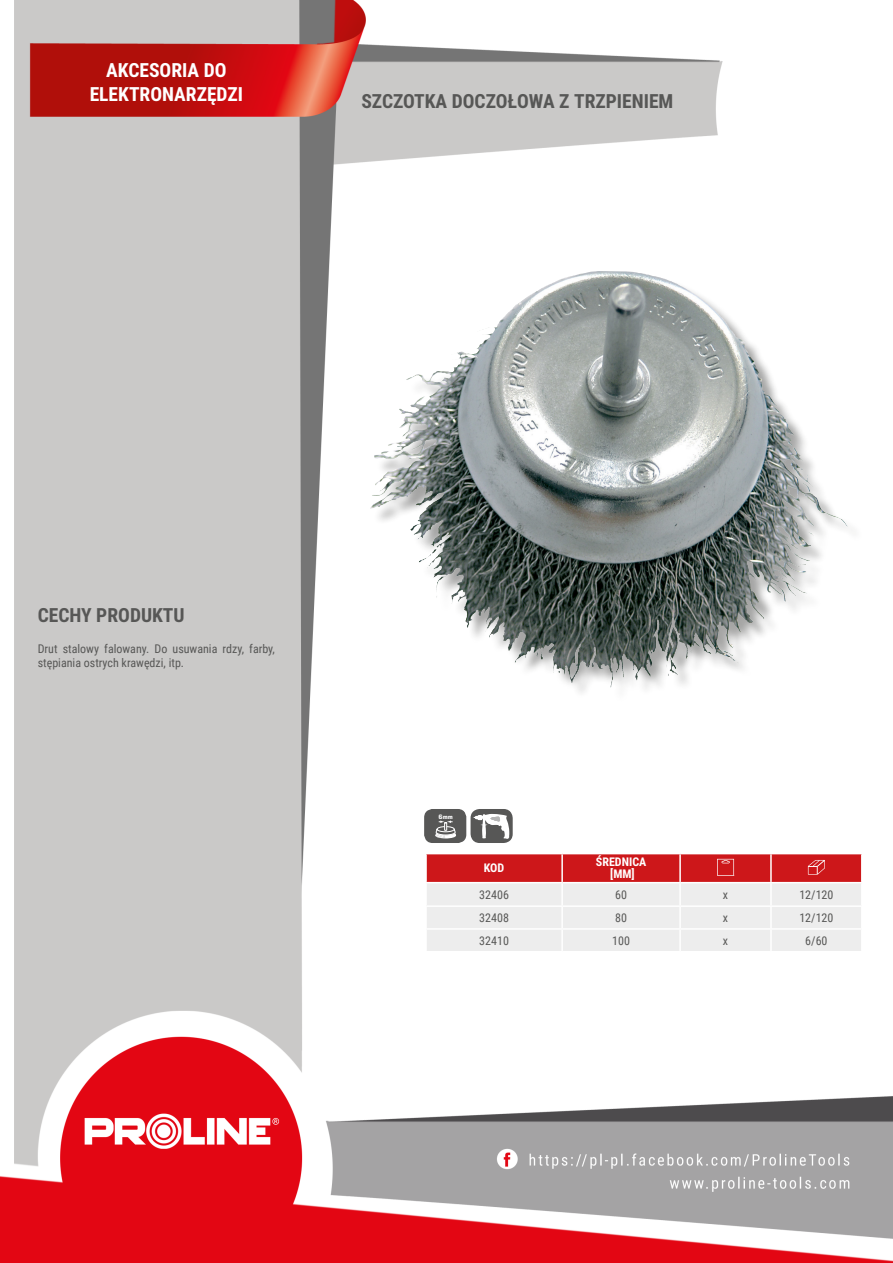
<style>
.page{position:relative;width:893px;height:1263px;background:#fff}
.page>*{position:absolute;margin:0;border:0;box-sizing:border-box;transform-origin:0 0}
.Lewo_bez_dzielenia{font:700 19.5px "Roboto Condensed";color:#575756}
.NagĹ_Ăłwek{font:700 19.5px/23.4px "Roboto Condensed";color:#fff;text-align:center}
.MateriaĹ__CECHY{font:700 19.5px "Roboto Condensed";color:#575756}
.Opisy{font:12px/14.4px "Roboto Condensed";color:#575756}
.Center{font:12px "Roboto Condensed";color:#575756}
.Indeks{font:12px "Roboto Condensed";color:#575756}
.Ĺšrodek_bez_dzieleni{font:700 12px "Roboto Condensed";color:#fff}
.Ĺšrodek__wymuszenie{font:700 12px "Roboto Condensed";color:#fff}
.Tabelka_nagĹ_Ăłwek{font:700 12px "Roboto Condensed";color:#fff}
.t1{font:700 6px "Square 721 BT";color:#fff}
</style>
<div class="page">
<img style="left:0;top:0;width:893px;height:1263px">
<div style="left:373px;top:273px;width:490px;height:430px;background:#1d1d1b;opacity:.4"></div>
<img style="left:478px;top:271px;width:118px;height:77px">
<hr style="left:425px;top:854px;width:2px;height:28px;background:#fff">
<hr style="left:425px;top:883px;width:2px;height:22px;background:#fff">
<hr style="left:425px;top:907px;width:2px;height:21px;background:#fff">
<hr style="left:425px;top:930px;width:2px;height:21px;background:#fff">
<hr style="left:425px;top:853px;width:137px;height:1px;background:#fff">
<hr style="left:425px;top:882px;width:137px;height:1px;background:#fff">
<hr style="left:425px;top:905px;width:137px;height:2px;background:#fff">
<hr style="left:425px;top:928px;width:137px;height:2px;background:#fff">
<hr style="left:425px;top:951px;width:137px;height:1px;background:#fff">
<svg style="left:426px;top:853px;width:436px;height:99px"></svg>
<div style="left:425px;top:810px;width:41px;height:32px;background:#575756;border-radius:8px"></div>
<div style="left:424px;top:809px;width:42px;height:34px;border:1px solid #575756;border-radius:8px"></div>
<svg style="left:435px;top:820px;width:21px;height:18px"></svg>
<div style="left:471px;top:810px;width:41px;height:32px;background:#575756;border-radius:8px"></div>
<div style="left:471px;top:809px;width:42px;height:34px;border:1px solid #575756;border-radius:8px"></div>
<svg style="left:473px;top:814px;width:36px;height:25px"></svg>
<p class="NagĹ_Ăłwek" style="left:90px;top:58px;width:155px">AKCESORIA DO<br>ELEKTRONARZĘDZI</p>
<p class="Lewo_bez_dzielenia" style="left:361px;top:88px;width:313px">SZCZOTKA DOCZOŁOWA Z TRZPIENIEM</p>
<p class="MateriaĹ__CECHY" style="left:38px;top:601px;width:148px">CECHY PRODUKTU</p>
<p class="Opisy" style="left:38px;top:641px;width:239px">Drut stalowy falowany. Do usuwania rdzy, farby, stępiania ostrych krawędzi, itp.</p>
<p class="t1" style="left:438px;top:813px;width:16px">6mm</p>
<p class="Tabelka_nagĹ_Ăłwek" style="left:484px;top:860px;width:22px">KOD</p>
<p class="Ĺšrodek_bez_dzieleni" style="left:596px;top:854px;width:52px">ŚREDNICA</p>
<p class="Ĺšrodek__wymuszenie" style="left:610px;top:866px;width:26px">[MM]</p>
<p class="Indeks" style="left:479px;top:886px;width:31px">32406</p>
<p class="Center" style="left:615px;top:886px;width:13px">60</p>
<p class="Center" style="left:723px;top:886px;width:7px">x</p>
<p class="Center" style="left:799px;top:886px;width:36px">12/120</p>
<p class="Indeks" style="left:479px;top:909px;width:31px">32408</p>
<p class="Center" style="left:615px;top:909px;width:13px">80</p>
<p class="Center" style="left:723px;top:909px;width:7px">x</p>
<p class="Center" style="left:799px;top:909px;width:36px">12/120</p>
<p class="Indeks" style="left:479px;top:932px;width:31px">32410</p>
<p class="Center" style="left:612px;top:932px;width:19px">100</p>
<p class="Center" style="left:723px;top:932px;width:7px">x</p>
<p class="Center" style="left:805px;top:932px;width:24px">6/60</p>
</div>
